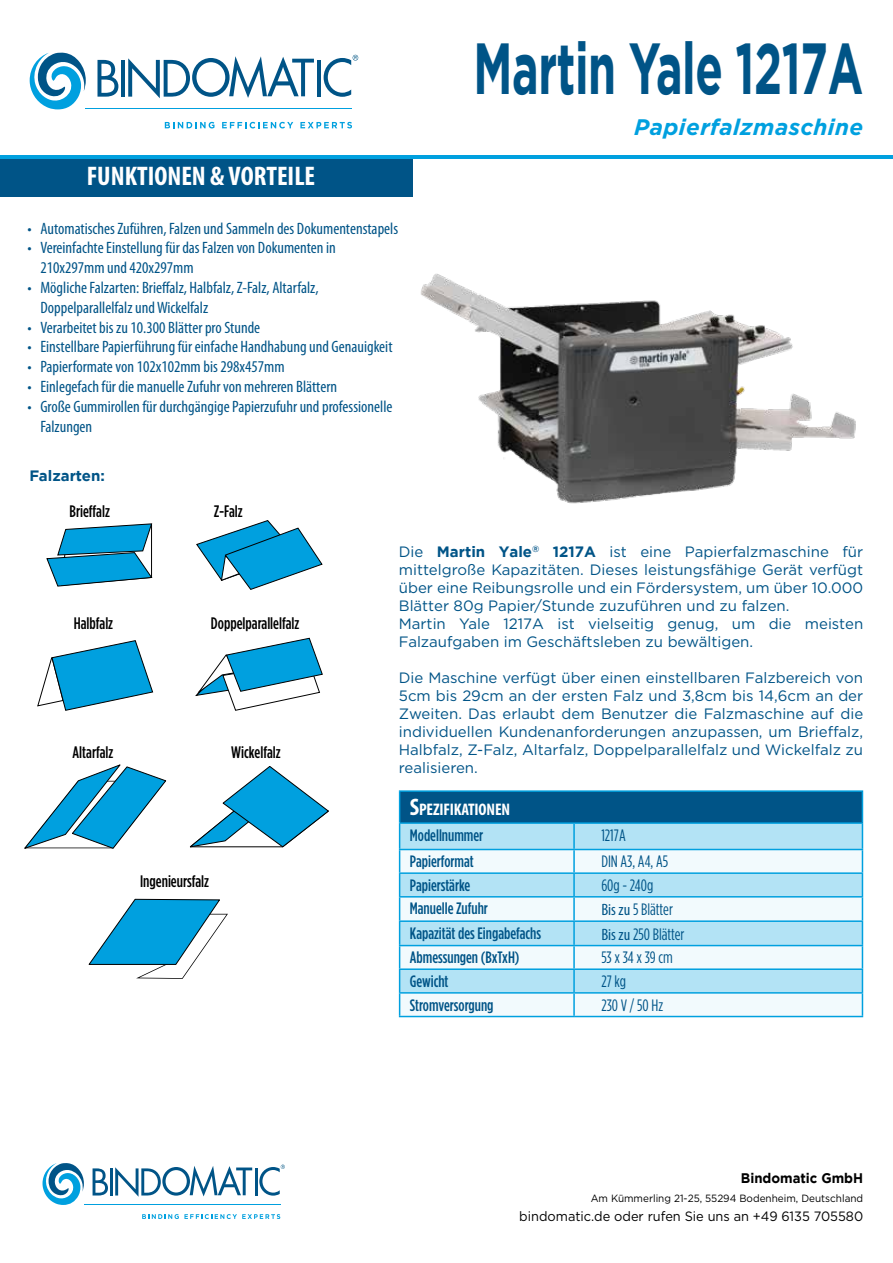
<style>
.page{position:relative;width:893px;height:1263px;background:#fff}
.page>*{position:absolute;margin:0;border:0;box-sizing:border-box;transform-origin:0 0}
.t1{font:700 72px "Gotham";letter-spacing:-.01em;color:#005487;scale:.62 1}
.t2{font:700 condensed 27px "Myriad Pro";color:#fff}
.t3{font:italic 700 22.5px "Gotham";letter-spacing:.02em;color:#00a0df}
.t4{font:700 condensed 16.8px "Myriad Pro";letter-spacing:-.01em;color:#fff}
.t5{font:500 16.65px "Gotham Condensed";color:#000}
.t6{font:condensed 16.5px/19.8px "Myriad Pro";color:#005487}
.t7{font:500 16.5px "Gotham Condensed";color:#005487}
.t8{font:16.5px "Gotham Condensed";color:#005487}
.t9{font:15px/18px "Gotham";color:#005487}
.t10{font:700 15px "Gotham";color:#005487}
.t11{font:700 13.8px "Gotham";color:#000;scale:.95 1}
.t12{font:13.5px "Gotham";color:#000;scale:.95 1}
.t13{font:10.5px "Gotham";color:#000;scale:.95 1}
.s1{font-weight:700}
.s2{font-size:24px}
.s3{font-family:"Myriad Pro";font-stretch:condensed}
</style>
<div class="page">
<div style="left:0;top:157px;width:412px;height:39px;background:#005487"></div>
<hr style="left:0;top:155px;width:893px;height:4px;background:#00a0df">
<svg style="left:30px;top:53px;width:56px;height:56px"></svg>
<hr style="left:86px;top:109px;width:266px;height:1px;background:#00a0df">
<svg style="left:97px;top:60px;width:21px;height:37px"></svg>
<hr style="left:121px;top:60px;width:4px;height:37px;background:#005487">
<hr style="left:317px;top:60px;width:4px;height:37px;background:#005487">
<svg style="left:128px;top:56px;width:186px;height:42px"></svg>
<svg style="left:324px;top:55px;width:34px;height:42px"></svg>
<svg style="left:165px;top:122px;width:49px;height:6px"></svg>
<svg style="left:222px;top:122px;width:71px;height:6px"></svg>
<svg style="left:300px;top:122px;width:52px;height:6px"></svg>
<svg style="left:43px;top:1163px;width:41px;height:42px"></svg>
<hr style="left:84px;top:1204px;width:196px;height:1px;background:#00a0df">
<svg style="left:93px;top:1168px;width:15px;height:27px"></svg>
<hr style="left:110px;top:1168px;width:3px;height:27px;background:#005487">
<hr style="left:255px;top:1168px;width:2px;height:27px;background:#005487">
<svg style="left:115px;top:1166px;width:137px;height:31px"></svg>
<svg style="left:259px;top:1164px;width:26px;height:31px"></svg>
<svg style="left:142px;top:1214px;width:138px;height:5px"></svg>
<div style="left:400px;top:791px;width:462px;height:32px;background:#005487"></div>
<div style="left:400px;top:824px;width:462px;height:25px;background:#b3e3f5"></div>
<svg style="left:400px;top:850px;width:462px;height:166px;fill:#f2fafd"></svg>
<hr style="left:399px;top:790px;width:175px;height:2px;background:#00a0df">
<hr style="left:399px;top:792px;width:1px;height:30px;background:#00a0df">
<hr style="left:574px;top:790px;width:289px;height:2px;background:#00a0df">
<hr style="left:862px;top:792px;width:1px;height:30px;background:#00a0df">
<hr style="left:399px;top:822px;width:175px;height:2px;background:#00a0df">
<hr style="left:574px;top:822px;width:289px;height:2px;background:#00a0df">
<hr style="left:573px;top:824px;width:2px;height:25px;background:#00a0df">
<hr style="left:399px;top:849px;width:175px;height:1px;background:#00a0df">
<hr style="left:574px;top:849px;width:289px;height:1px;background:#00a0df">
<hr style="left:573px;top:850px;width:2px;height:22px;background:#00a0df">
<hr style="left:399px;top:872px;width:175px;height:2px;background:#00a0df">
<hr style="left:574px;top:872px;width:289px;height:2px;background:#00a0df">
<hr style="left:573px;top:874px;width:2px;height:22px;background:#00a0df">
<hr style="left:399px;top:896px;width:175px;height:1px;background:#00a0df">
<hr style="left:574px;top:896px;width:289px;height:1px;background:#00a0df">
<hr style="left:573px;top:897px;width:2px;height:23px;background:#00a0df">
<hr style="left:399px;top:920px;width:175px;height:2px;background:#00a0df">
<hr style="left:574px;top:920px;width:289px;height:2px;background:#00a0df">
<hr style="left:573px;top:922px;width:2px;height:23px;background:#00a0df">
<hr style="left:399px;top:945px;width:175px;height:1px;background:#00a0df">
<hr style="left:574px;top:945px;width:289px;height:1px;background:#00a0df">
<hr style="left:573px;top:946px;width:2px;height:22px;background:#00a0df">
<hr style="left:399px;top:968px;width:175px;height:2px;background:#00a0df">
<hr style="left:574px;top:968px;width:289px;height:2px;background:#00a0df">
<hr style="left:573px;top:970px;width:2px;height:22px;background:#00a0df">
<hr style="left:399px;top:992px;width:175px;height:1px;background:#00a0df">
<svg style="left:399px;top:824px;width:1px;height:192px"></svg>
<hr style="left:574px;top:992px;width:289px;height:1px;background:#00a0df">
<hr style="left:573px;top:993px;width:2px;height:23px;background:#00a0df">
<svg style="left:862px;top:824px;width:1px;height:192px"></svg>
<hr style="left:399px;top:1016px;width:175px;height:1px;background:#00a0df">
<hr style="left:574px;top:1016px;width:289px;height:1px;background:#00a0df">
<svg style="left:46px;top:523px;width:107px;height:64px"></svg>
<svg style="left:37px;top:640px;width:117px;height:71px"></svg>
<svg style="left:196px;top:520px;width:127px;height:70px"></svg>
<svg style="left:195px;top:637px;width:128px;height:74px"></svg>
<svg style="left:88px;top:898px;width:140px;height:81px"></svg>
<svg style="left:24px;top:764px;width:143px;height:85px"></svg>
<svg style="left:190px;top:766px;width:139px;height:82px"></svg>
<img style="left:421px;top:273px;width:435px;height:231px">
<h2 class="t2" style="left:87px;top:162px;width:230px">FUNKTIONEN &amp; VORTEILE</h2>
<p class="t6" style="left:28px;top:218px;width:372px">• Automatisches Zuführen, Falzen und Sammeln des Dokumentenstapels</p>
<p class="t6" style="left:40px;top:238px;width:297px;text-indent:-13px">• Vereinfachte Einstellung für das Falzen von Dokumenten in<br>210x297mm und 420x297mm</p>
<p class="t6" style="left:40px;top:277px;width:280px;text-indent:-13px">• Mögliche Falzarten: Brieffalz, Halbfalz, Z-Falz, Altarfalz,<br>Doppelparallelfalz und Wickelfalz</p>
<p class="t6" style="left:28px;top:317px;width:234px">• Verarbeitet bis zu 10.300 Blätter pro Stunde</p>
<p class="t6" style="left:28px;top:337px;width:366px">• Einstellbare Papierführung für einfache Handhabung und Genauigkeit</p>
<p class="t6" style="left:28px;top:357px;width:258px">• Papierformate von 102x102mm bis 298x457mm</p>
<p class="t6" style="left:28px;top:376px;width:311px">• Einlegefach für die manuelle Zufuhr von mehreren Blättern</p>
<p class="t6" style="left:40px;top:396px;width:354px;text-indent:-13px">• Große Gummirollen für durchgängige Papierzufuhr und professionelle<br>Falzungen</p>
<p class="t10" style="left:29px;top:466px;width:77px">Falzarten:</p>
<p class="t5" style="left:70px;top:502px;width:42px">Brieffalz</p>
<p class="t5" style="left:214px;top:502px;width:30px">Z-Falz</p>
<h1 class="t1" style="left:474px;top:27px;width:630px">Martin Yale 1217A</h1>
<h3 class="t3" style="left:634px;top:112px;width:231px">Papierfalzmaschine</h3>
<p class="t5" style="left:74px;top:614px;width:41px">Halbfalz</p>
<p class="t5" style="left:211px;top:614px;width:90px">Doppelparallelfalz</p>
<p class="t5" style="left:73px;top:743px;width:42px">Altarfalz</p>
<p class="t5" style="left:231px;top:743px;width:51px">Wickelfalz</p>
<p class="t5" style="left:140px;top:872px;width:70px">Ingenieursfalz</p>
<p class="t9" style="left:399px;top:542px;width:466px">Die <span class="s1">Martin Yale</span><sup>®</sup> <span class="s1">1217A</span> ist eine Papierfalzmaschine für mittelgroße Kapazitäten. Dieses leistungsfähige Gerät verfügt über eine Reibungsrolle und ein Fördersystem, um über 10.000<br>Blätter 80g Papier/Stunde zuzuführen und zu falzen.<br>Martin Yale 1217A ist vielseitig genug, um die meisten Falzaufgaben im Geschäftsleben zu bewältigen.</p>
<p class="t9" style="left:399px;top:668px;width:466px;text-align:justify">Die Maschine verfügt über einen einstellbaren Falzbereich von 5cm bis 29cm an der ersten Falz und 3,8cm bis 14,6cm an der Zweiten. Das erlaubt dem Benutzer die Falzmaschine auf die individuellen Kundenanforderungen anzupassen, um Brieffalz, Halbfalz, Z-Falz, Altarfalz, Doppelparallelfalz und Wickelfalz zu realisieren.</p>
<p class="t4" style="left:410px;top:800px;width:102px"><span class="s2">S</span>PEZIFIKATIONEN</p>
<p class="t7" style="left:410px;top:826px;width:75px">Modellnummer</p>
<p class="t8" style="left:601px;top:826px;width:26px">1217A</p>
<p class="t7" style="left:410px;top:852px;width:65px">Papierformat</p>
<p class="t8" style="left:601px;top:852px;width:68px">DIN A3, A4, A5</p>
<p class="t7" style="left:410px;top:876px;width:62px">Papierstärke</p>
<p class="t8" style="left:601px;top:876px;width:53px">60g - 240g</p>
<p class="t7" style="left:410px;top:899px;width:80px">Manuelle Zufuhr</p>
<p class="t8" style="left:601px;top:900px;width:73px"><span class="s3">Bis zu</span> 5 Blätter</p>
<p class="t7" style="left:410px;top:924px;width:133px">Kapazität des Eingabefachs</p>
<p class="t8" style="left:601px;top:925px;width:85px"><span class="s3">Bis zu</span> 250 Blätter</p>
<p class="t7" style="left:410px;top:948px;width:111px">Abmessungen (BxTxH)</p>
<p class="t8" style="left:601px;top:948px;width:73px">53 x 34 x 39 cm</p>
<p class="t7" style="left:410px;top:972px;width:40px">Gewicht</p>
<p class="t8" style="left:601px;top:972px;width:26px">27 kg</p>
<p class="t7" style="left:410px;top:995px;width:85px">Stromversorgung</p>
<p class="t8" style="left:601px;top:996px;width:63px">230 V / 50 Hz</p>
<p class="t11" style="left:741px;top:1170px;width:130px">Bindomatic GmbH</p>
<p class="t13" style="left:591px;top:1191px;width:288px">Am Kümmerling 21-25, 55294 Bodenheim, Deutschland</p>
<p class="t12" style="left:519px;top:1207px;width:364px">bindomatic.de oder rufen Sie uns an +49 6135 705580</p>
</div>
